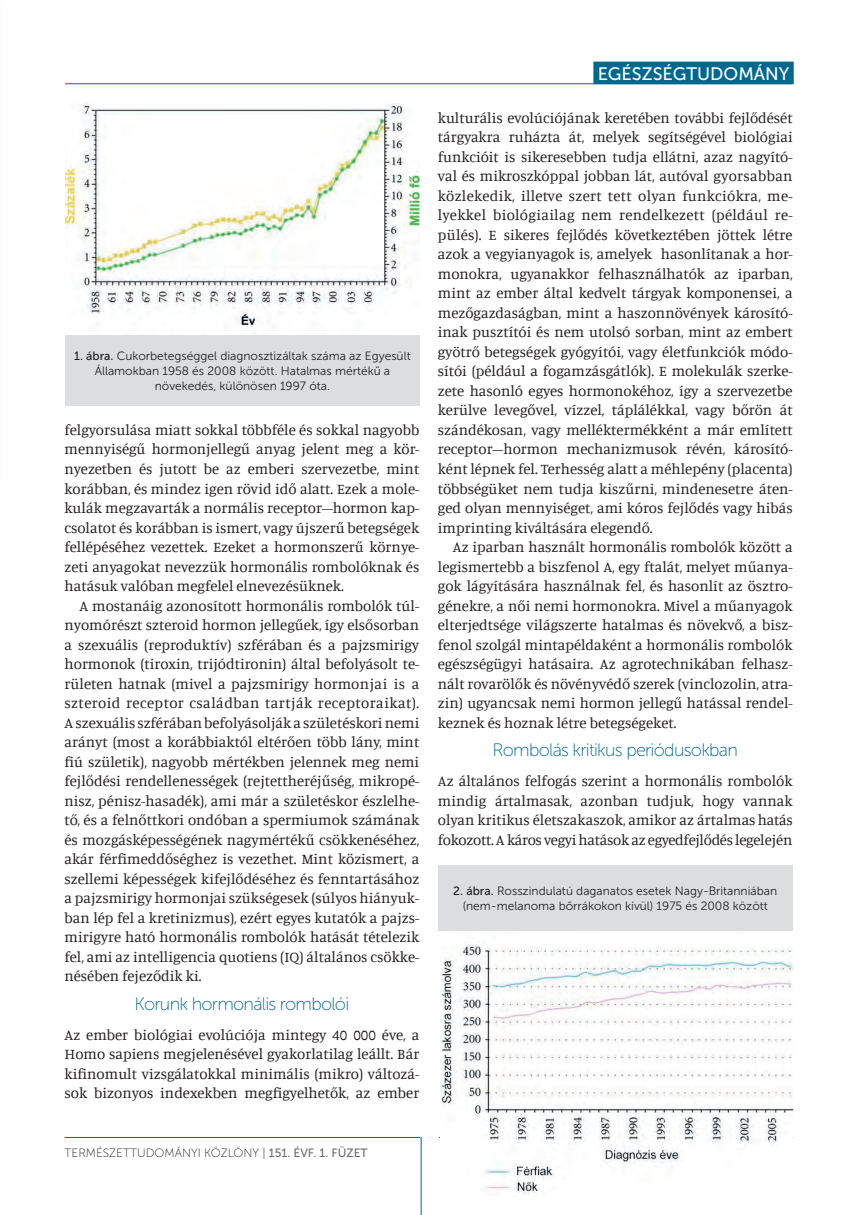
<style>
.page{position:relative;width:862px;height:1215px;background:#fff}
.page>*{position:absolute;margin:0;border:0;box-sizing:border-box;transform-origin:0 0}
.t1{font:18px "Museo Sans 100";letter-spacing:-.04em;color:#00688f}
.t2{font:18px "Museo Sans 500";color:#fff}
.t3{font:15px/19.5px "Manuale";color:#231f20;text-align:justify}
.t4{font:12px/15px "Museo Sans 300";color:#231f20;text-align:center}
.t5{font:12px "Museo Sans 100";color:#231f20}
.s1{font-family:"Museo Sans 500"}
.s2{font-family:"Museo Sans 500";color:#6c6d70}
</style>
<div class="page">
<hr style="left:64px;top:1137px;width:729px;height:1px;background:#00688f">
<hr style="left:65px;top:83px;width:727px;height:1px;background:#00688f">
<div style="left:593px;top:62px;width:200px;height:22px;background:#00688f"></div>
<img style="left:65px;top:103px;width:355px;height:224px">
<img style="left:440px;top:942px;width:352px;height:252px">
<div style="left:65px;top:335px;width:355px;height:70px;background:#dcdddf"></div>
<div style="left:438px;top:865px;width:354px;height:65px;background:#dcdddf"></div>
<div style="left:421px;top:1133px;width:18px;height:81px;background:#fff"></div>
<hr style="left:421px;top:1136px;width:1px;height:78px;background:#00688f">
<p class="t4" style="left:74px;top:348px;width:338px"><span class="s1">1. ábra.</span> Cukorbetegséggel diagnosztizáltak száma az Egyesült<br>Államokban 1958 és 2008 között. Hatalmas mértékű a növekedés, különösen 1997 óta.</p>
<p class="t3" style="left:64px;top:419px;width:356px">felgyorsulása miatt sokkal többféle és sokkal nagyobb mennyiségű hormonjellegű anyag jelent meg a kör&shy;nyezetben és jutott be az emberi szervezetbe, mint korábban, és mindez igen rövid idő alatt. Ezek a mole&shy;kulák megzavarták a normális receptor–hormon kap&shy;csolatot és korábban is ismert, vagy újszerű betegségek fellépéséhez vezettek. Ezeket a hormonszerű környe&shy;zeti anyagokat nevezzük hormonális rombolóknak és hatásuk valóban megfelel elnevezésüknek.</p>
<p class="t3" style="left:64px;top:595px;width:356px;text-indent:15px">A mostanáig azonosított hormonális rombolók túl&shy;nyomórészt szteroid hormon jellegűek, így elsősorban a szexuális (reproduktív) szférában és a pajzsmirigy hormonok (tiroxin, trijódtironin) által befolyásolt te&shy;rületen hatnak (mivel a pajzsmirigy hormonjai is a szteroid receptor családban tartják receptoraikat).<br>A szexuális szférában befolyásolják a születéskori nemi arányt (most a korábbiaktól eltérően több lány, mint fiú születik), nagyobb mértékben jelennek meg nemi fejlődési rendellenességek (rejtettheréjűség, mikropé&shy;nisz, pénisz-hasadék), ami már a születéskor észlelhe&shy;tő, és a felnőttkori ondóban a spermiumok számának és mozgásképességének nagymértékű csökkenéséhez, akár férfimeddőséghez is vezethet. Mint közismert, a szellemi képességek kifejlődéséhez és fenntartásához a pajzsmirigy hormonjai szükségesek (súlyos hiányuk&shy;ban lép fel a kretinizmus), ezért egyes kutatók a pajzs&shy;mirigyre ható hormonális rombolók hatását tételezik fel, ami az intelligencia quotiens (IQ) általános csökke&shy;nésében fejeződik ki.</p>
<p class="t1" style="left:134px;top:993px;width:216px">Korunk hormonális rombolói</p>
<p class="t3" style="left:64px;top:1024px;width:356px">Az ember biológiai evolúciója mintegy 40 000 éve, a Homo sapiens megjelenésével gyakorlatilag leállt. Bár kifinomult vizsgálatokkal minimális (mikro) változá&shy;sok bizonyos indexekben megfigyelhetők, az ember</p>
<p class="t2" style="left:597px;top:64px;width:193px">EGÉSZSÉGTUDOMÁNY</p>
<p class="t3" style="left:438px;top:107px;width:356px">kulturális evolúciójának keretében további fejlődését tárgyakra ruházta át, melyek segítségével biológiai funkcióit is sikeresebben tudja ellátni, azaz nagyító&shy;val és mikroszkóppal jobban lát, autóval gyorsabban közlekedik, illetve szert tett olyan funkciókra, me&shy;lyekkel biológiailag nem rendelkezett (például re&shy;pülés). E sikeres fejlődés következtében jöttek létre azok a vegyianyagok is, amelyek hasonlítanak a hor&shy;monokra, ugyanakkor felhasználhatók az iparban, mint az ember által kedvelt tárgyak komponensei, a mezőgazdaságban, mint a haszonnövények károsító&shy;inak pusztítói és nem utolsó sorban, mint az embert gyötrő betegségek gyógyítói, vagy életfunkciók módo&shy;sítói (például a fogamzásgátlók). E molekulák szerke&shy;zete hasonló egyes hormonokéhoz, így a szervezetbe kerülve levegővel, vízzel, táplálékkal, vagy bőrön át szándékosan, vagy melléktermékként a már említett receptor–hormon mechanizmusok révén, károsító&shy;ként lépnek fel. Terhesség alatt a méhlepény (placenta) többségüket nem tudja kiszűrni, mindenesetre áten&shy;ged olyan mennyiséget, ami kóros fejlődés vagy hibás imprinting kiváltására elegendő.</p>
<p class="t3" style="left:438px;top:536px;width:356px;text-indent:15px">Az iparban használt hormonális rombolók között a legismertebb a biszfenol A, egy ftalát, melyet műanya&shy;gok lágyítására használnak fel, és hasonlít az ösztro&shy;génekre, a női nemi hormonokra. Mivel a műanyagok elterjedtsége világszerte hatalmas és növekvő, a bisz&shy;fenol szolgál mintapéldaként a hormonális rombolók egészségügyi hatásaira. Az agrotechnikában felhasz&shy;nált rovarölők és növényvédő szerek (vinclozolin, atra&shy;zin) ugyancsak nemi hormon jellegű hatással rendel&shy;keznek és hoznak létre betegségeket.</p>
<p class="t1" style="left:492px;top:740px;width:247px">Rombolás kritikus periódusokban</p>
<p class="t3" style="left:438px;top:770px;width:356px">Az általános felfogás szerint a hormonális rombolók mindig ártalmasak, azonban tudjuk, hogy vannak olyan kritikus életszakaszok, amikor az ártalmas hatás fokozott. A káros vegyi hatások az egyedfejlődés legelején</p>
<p class="t4" style="left:453px;top:883px;width:325px"><span class="s1">2. ábra.</span> Rosszindulatú daganatos esetek Nagy-Britanniában (nem-melanoma bőrrákokon kívül) 1975 és 2008 között</p>
<p class="t5" style="left:64px;top:1146px;width:305px">TERMÉSZETTUDOMÁNYI KÖZLÖNY | <span class="s2">151. ÉVF. 1. FÜZET</span></p>
</div>
